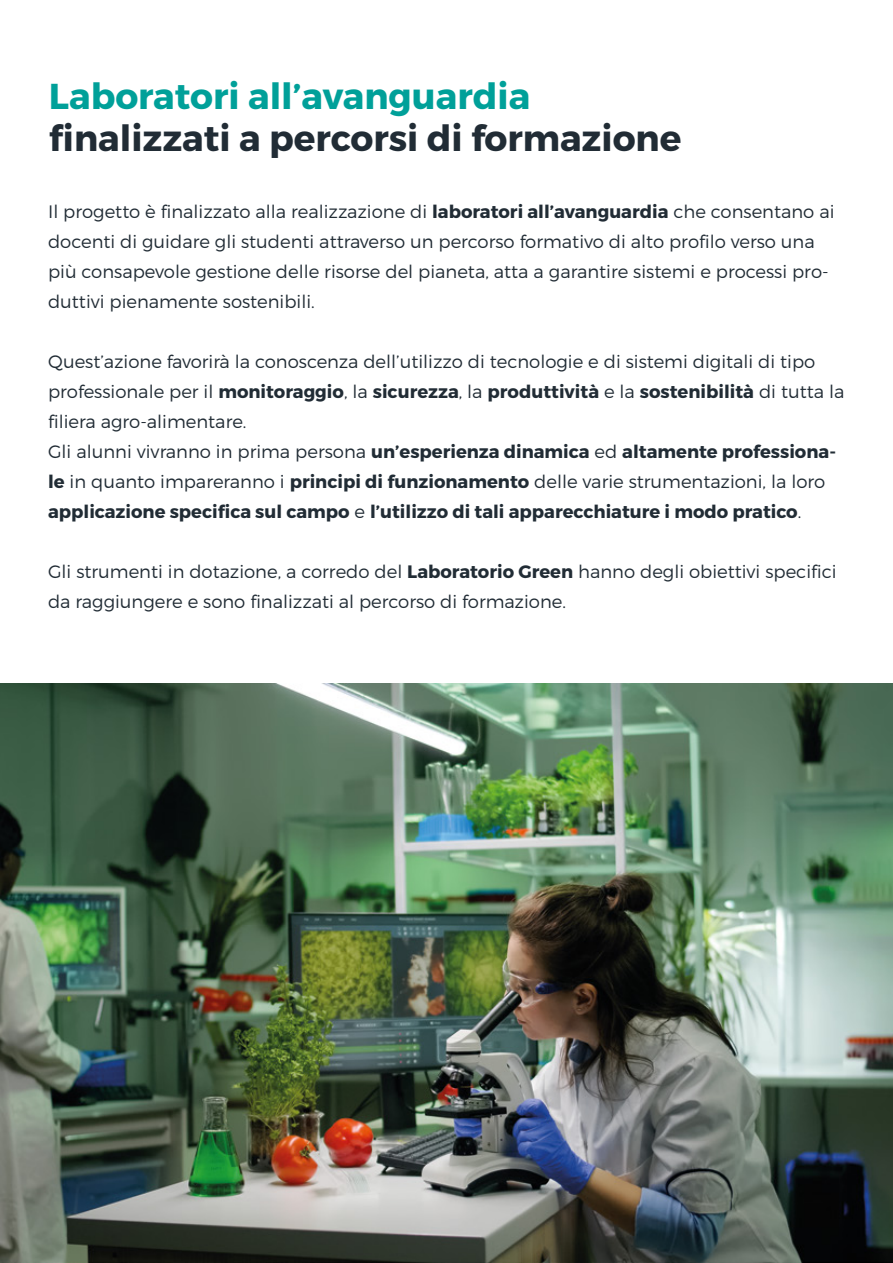
<style>
.page{position:relative;width:893px;height:1263px;background:#fff}
.page>*{position:absolute;margin:0;border:0;box-sizing:border-box;transform-origin:0 0}
.t1{font:700 36px "Montserrat";color:#212c35}
.t2{font:700 36px "Montserrat";color:#00a099}
.t3{font:300 18px/30px "Montserrat";color:#212c35}
.s1{font-weight:700}
</style>
<div class="page">
<img style="left:0;top:683px;width:893px;height:580px">
<h1 class="t2" style="left:49px;top:74px;width:483px">Laboratori all’avanguardia</h1>
<h1 class="t1" style="left:49px;top:116px;width:634px">finalizzati a percorsi di formazione</h1>
<p class="t3" style="left:48px;top:196px;width:788px">Il progetto è finalizzato alla realizzazione di <span class="s1">laboratori all’avanguardia</span> che consentano ai docenti di guidare gli studenti attraverso un percorso formativo di alto profilo verso una più consapevole gestione delle risorse del pianeta, atta a garantire sistemi e processi pro&shy;duttivi pienamente sostenibili.</p>
<p class="t3" style="left:48px;top:346px;width:798px">Quest’azione favorirà la conoscenza dell’utilizzo di tecnologie e di sistemi digitali di tipo professionale per il <span class="s1">monitoraggio</span>, la <span class="s1">sicurezza</span>, la <span class="s1">produttività</span> e la <span class="s1">sostenibilità</span> di tutta la filiera agro-alimentare.<br>Gli alunni vivranno in prima persona <span class="s1">un’esperienza dinamica</span> ed <span class="s1">altamente professiona&shy;le</span> in quanto impareranno i <span class="s1">principi di funzionamento</span> delle varie strumentazioni, la loro <span class="s1">applicazione specifica sul campo</span> e <span class="s1">l’utilizzo di tali apparecchiature i modo pratico</span>.</p>
<p class="t3" style="left:48px;top:556px;width:790px">Gli strumenti in dotazione, a corredo del <span class="s1">Laboratorio Green</span> hanno degli obiettivi specifici da raggiungere e sono finalizzati al percorso di formazione.</p>
</div>
